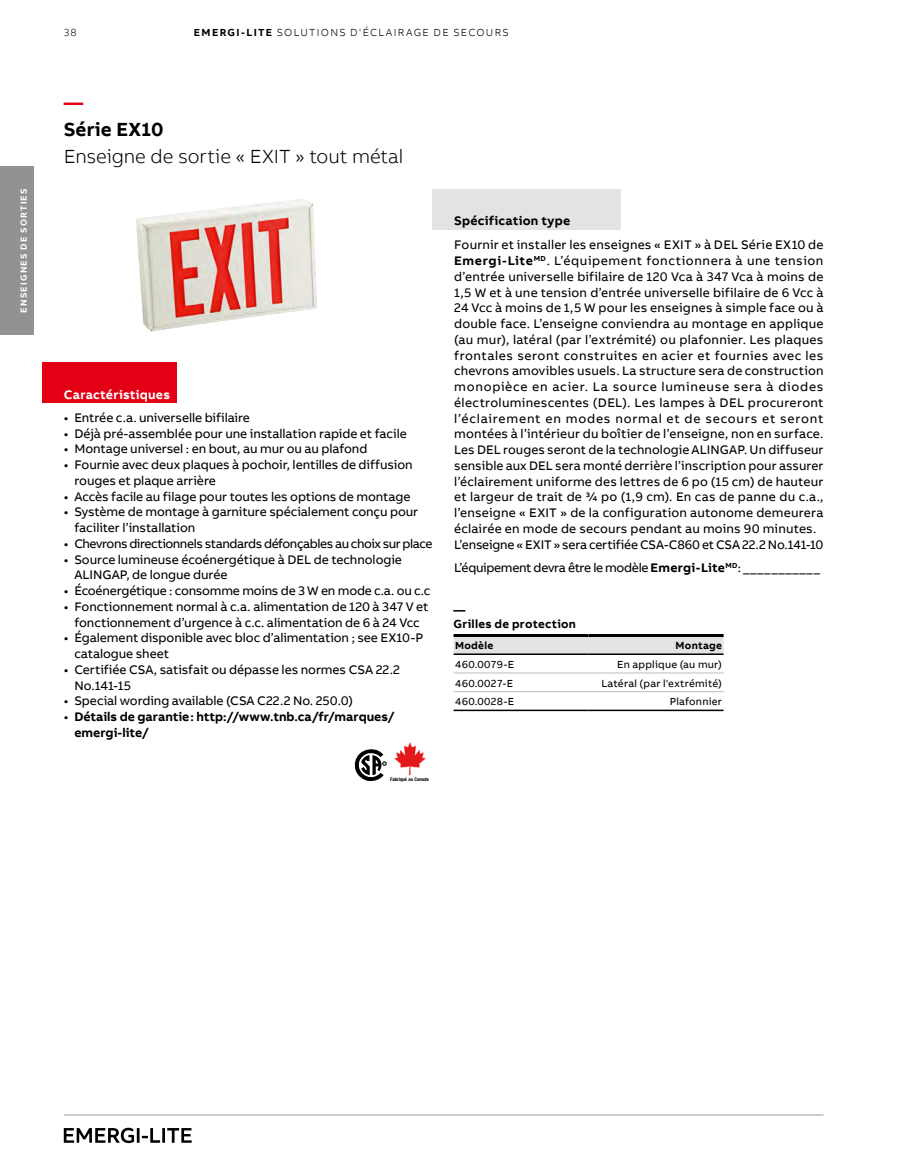
<style>
.page{position:relative;width:918px;height:1175px;background:#fff}
.page>*{position:absolute;margin:0;border:0;box-sizing:border-box;transform-origin:0 0}
.t1{font:300 19.5px "AB Bvoice";letter-spacing:-.005em;color:#000}
.t2{font:700 19.5px "AB Bvoice";letter-spacing:.01em;color:#000}
.t3{font:700 19.5px "AB Bvoice";color:#e30015}
.t4{font:12.75px/15.8px "AB Bvoice";letter-spacing:.005em;color:#000}
.t5{font:700 12.75px/15.8px "AB Bvoice";color:#000}
.t6{font:12.75px "AB Bvoice";letter-spacing:-.035em;color:#000}
.t7{font:12.75px "AB Bvoice";letter-spacing:-.025em;color:#000}
.t8{font:12.75px "AB Bvoice";letter-spacing:-.015em;color:#000}
.t9{font:700 12.75px "AB Bvoice";letter-spacing:.02em;color:#000}
.t10{font:700 12.75px "AB Bvoice";letter-spacing:.02em;color:#fff}
.t11{font:700 12px/13.5px "AB Bvoice";letter-spacing:.02em;color:#000}
.t12{font:10.5px "AB Bvoice";letter-spacing:.02em;color:#000}
.t13{font:300 10.5px "AB Bvoice";letter-spacing:.12em;color:#000}
.t14{font:700 10.5px "AB Bvoice";letter-spacing:.025em;color:#000}
.t15{font:700 9px "AB Bvoice";letter-spacing:.135em;color:#fff}
.t16{font:700 condensed 4.95px "Helvetica Neue";color:#000}
.s1{font-weight:700}
.s2{font-weight:400}
</style>
<div class="page">
<hr style="left:64px;top:1114px;width:760px;height:1px;background:#bbbcbc">
<div style="left:42px;top:362px;width:135px;height:41px;background:#e30015"></div>
<div style="left:432px;top:189px;width:189px;height:41px;background:#e3e3e3"></div>
<img style="left:394px;top:742px;width:32px;height:34px">
<svg style="left:354px;top:749px;width:32px;height:32px"></svg>
<div style="left:454px;top:637px;width:270px;height:16px;background:#e3e3e3"></div>
<hr style="left:454px;top:634px;width:135px;height:3px;background:#000">
<hr style="left:589px;top:634px;width:135px;height:3px;background:#000">
<hr style="left:454px;top:709px;width:135px;height:2px;background:#000">
<hr style="left:589px;top:709px;width:135px;height:2px;background:#000">
<hr style="left:454px;top:653px;width:135px;height:2px;background:#000">
<hr style="left:589px;top:653px;width:135px;height:2px;background:#000">
<hr style="left:454px;top:672px;width:135px;height:1px;background:#bbbcbc">
<hr style="left:589px;top:672px;width:135px;height:1px;background:#bbbcbc">
<hr style="left:454px;top:691px;width:135px;height:1px;background:#bbbcbc">
<hr style="left:589px;top:691px;width:135px;height:1px;background:#bbbcbc">
<img style="left:136px;top:199px;width:181px;height:132px">
<svg style="left:64px;top:1127px;width:128px;height:16px"></svg>
<div style="left:0;top:166px;width:34px;height:168px;background:#919291"></div>
<p class="t15" style="left:18px;top:312px;width:125px;rotate:-90deg">ENSEIGNES DE SORTIES</p>
<p class="t13" style="left:64px;top:26px;width:14px">38</p>
<p class="t13" style="left:194px;top:26px;width:316px"><span class="s1">EMERGI-LITE</span> SOLUTIONS D'ÉCLAIRAGE DE SECOURS</p>
<h1 class="t3" style="left:64px;top:90px;width:21px">—</h1>
<h1 class="t2" style="left:64px;top:117px;width:101px">Série EX10</h1>
<h1 class="t1" style="left:64px;top:145px;width:341px">Enseigne de sortie « EXIT » tout métal</h1>
<p class="t10" style="left:64px;top:386px;width:108px">Caractéristiques</p>
<p class="t4" style="left:64px;top:410px;width:188px">• Entrée c.a. universelle bifilaire</p>
<p class="t4" style="left:64px;top:425px;width:345px">• Déjà pré-assemblée pour une installation rapide et facile</p>
<p class="t4" style="left:64px;top:441px;width:305px">• Montage universel : en bout, au mur ou au plafond</p>
<p class="t4" style="left:74px;top:457px;width:340px;text-indent:-11px">• Fournie avec deux plaques à pochoir, lentilles de diffusion rouges et plaque arrière</p>
<p class="t4" style="left:64px;top:488px;width:348px">• Accès facile au filage pour toutes les options de montage</p>
<p class="t4" style="left:74px;top:504px;width:345px;text-indent:-11px">• Système de montage à garniture spécialement conçu pour faciliter l’installation</p>
<p class="t6" style="left:64px;top:536px;width:370px">• Chevrons directionnels standards défonçables au choix sur place</p>
<p class="t4" style="left:74px;top:551px;width:329px;text-indent:-11px">• Source lumineuse écoénergétique à DEL de technologie<br>ALINGAP, de longue durée</p>
<p class="t8" style="left:64px;top:583px;width:368px">• Écoénergétique : consomme moins de 3 W en mode c.a. ou c.c</p>
<p class="t4" style="left:64px;top:598px;width:366px;text-align:center">• Fonctionnement normal à c.a. alimentation de 120 à 347 V et fonctionnement d’urgence à c.c. alimentation de 6 à 24 Vcc</p>
<p class="t4" style="left:74px;top:630px;width:350px;text-indent:-11px">• Également disponible avec bloc d’alimentation ; see EX10-P catalogue sheet</p>
<p class="t4" style="left:74px;top:661px;width:327px;text-indent:-11px">• Certifiée CSA, satisfait ou dépasse les normes CSA 22.2<br>No.141-15</p>
<p class="t4" style="left:64px;top:693px;width:291px">• Special wording available (CSA C22.2 No. 250.0)</p>
<p class="t5" style="left:74px;top:709px;width:322px;text-indent:-11px"><span class="s2">•</span> Détails de garantie: http://www.tnb.ca/fr/marques/ emergi-lite/</p>
<p class="t16" style="left:390px;top:775px;width:40px">Fabriqué au Canada</p>
<p class="t9" style="left:454px;top:213px;width:118px">Spécification type</p>
<p class="t4" style="left:454px;top:237px;width:371px">Fournir et installer les enseignes « EXIT » à DEL Série EX10 de <span class="s1">Emergi-Lite</span><sup>MD</sup>. L’équipement fonctionnera à une tension d’entrée universelle bifilaire de 120 Vca à 347 Vca à moins de 1,5 W et à une tension d’entrée universelle bifilaire de 6 Vcc à 24 Vcc à moins de 1,5 W pour les enseignes à simple face ou à double face. L’enseigne conviendra au montage en applique (au mur), latéral (par l’extrémité) ou plafonnier. Les plaques frontales seront construites en acier et fournies avec les chevrons amovibles usuels. La structure sera de construction monopièce en acier. La source lumineuse sera à diodes électroluminescentes (DEL). Les lampes à DEL procureront l’éclairement en modes normal et de secours et seront montées à l’intérieur du boîtier de l’enseigne, non en surface.<br>Les DEL rouges seront de la technologie ALINGAP. Un diffuseur sensible aux DEL sera monté derrière l’inscription pour assurer l’éclairement uniforme des lettres de 6 po (15 cm) de hauteur et largeur de trait de ¾ po (1,9 cm). En cas de panne du c.a., l’enseigne « EXIT » de la configuration autonome demeurera éclairée en mode de secours pendant au moins 90 minutes.<br>L’enseigne « EXIT » sera certifiée CSA-C860 et CSA 22.2 No.141-10</p>
<p class="t7" style="left:454px;top:560px;width:367px">L’équipement devra être le modèle <span class="s1">Emergi-Lite</span><sup>MD</sup>: ___________</p>
<p class="t11" style="left:454px;top:603px;width:124px">—<br>Grilles de protection</p>
<p class="t14" style="left:455px;top:639px;width:40px">Modèle</p>
<p class="t14" style="left:676px;top:639px;width:48px">Montage</p>
<p class="t12" style="left:455px;top:658px;width:61px">460.0079-E</p>
<p class="t12" style="left:617px;top:658px;width:106px">En applique (au mur)</p>
<p class="t12" style="left:455px;top:676px;width:60px">460.0027-E</p>
<p class="t12" style="left:601px;top:676px;width:122px">Latéral (par l'extrémité)</p>
<p class="t12" style="left:455px;top:695px;width:61px">460.0028-E</p>
<p class="t12" style="left:670px;top:695px;width:54px">Plafonnier</p>
</div>
